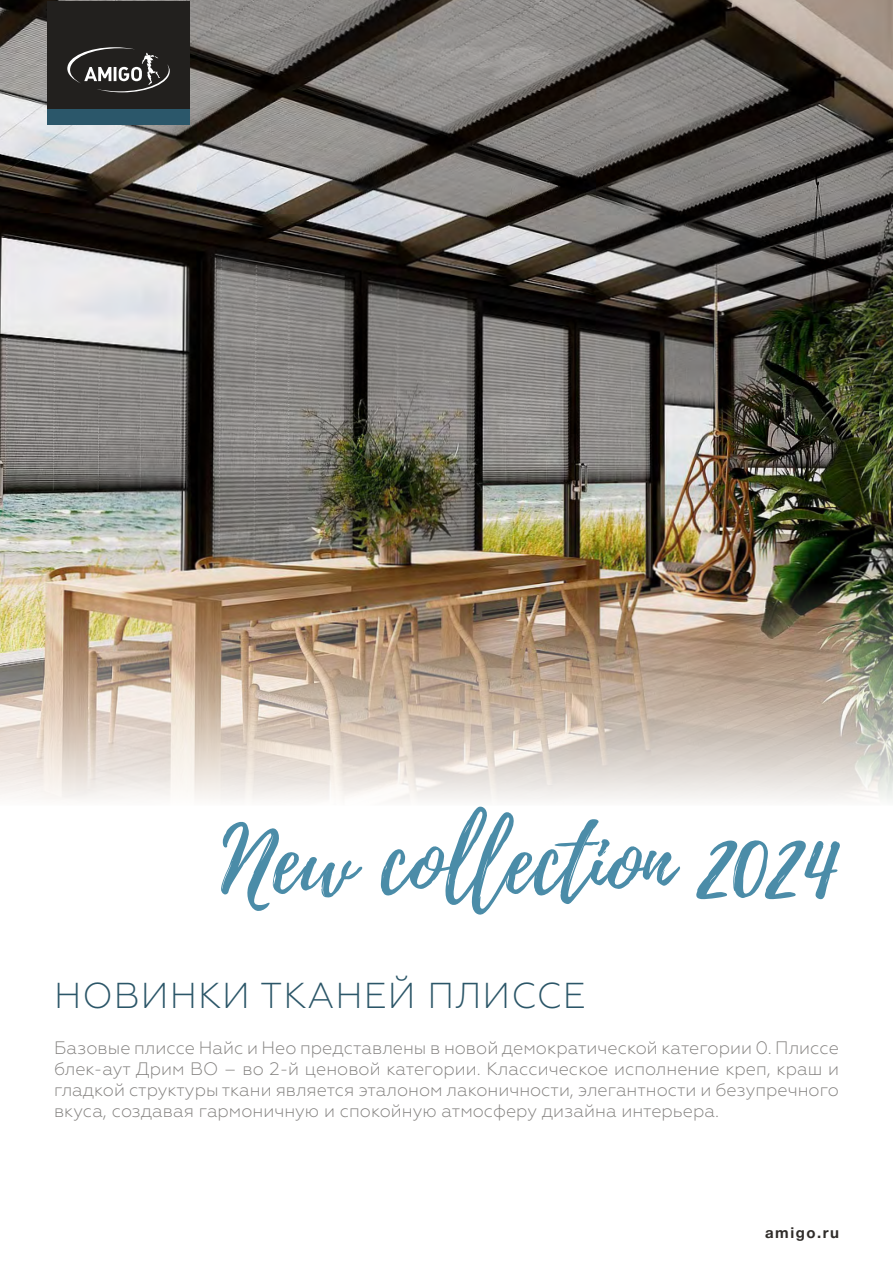
<style>
.page{position:relative;width:893px;height:1276px;background:#fff}
.page>*{position:absolute;margin:0;border:0;box-sizing:border-box;transform-origin:0 0}
.t1{font:90px "Playlist Script";color:#4b8ca8}
.t2{font:300 36px "Geometria";letter-spacing:.03em;color:#2b5668}
.t3{font:300 18px/21px "Geometria";color:#817f7d;text-align:justify}
.t4{font:700 15px "Helvetica Neue Cyr";letter-spacing:.1em;color:#302d2a}
</style>
<div class="page">
<img style="left:0;top:0;width:893px;height:583px">
<div style="left:47px;top:1px;width:143px;height:122px;background:#22201e"></div>
<div style="left:47px;top:109px;width:143px;height:15px;background:#2b576a"></div>
<svg style="left:67px;top:47px;width:103px;height:45px"></svg>
<img style="left:0;top:583px;width:893px;height:217px">
<h1 class="t1" style="left:221px;top:797px;width:617px">New collection 2024</h1>
<h2 class="t2" style="left:54px;top:975px;width:533px">НОВИНКИ ТКАНЕЙ ПЛИССЕ</h2>
<p class="t3" style="left:54px;top:1036px;width:786px">Базовые плиссе Найс и Нео представлены в новой демократической категории 0. Плиссе блек-аут Дрим BO – во 2-й ценовой категории. Классическое исполнение креп, краш и гладкой структуры ткани является эталоном лаконичности, элегантности и безупречного вкуса, создавая гармоничную и спокойную атмосферу дизайна интерьера.</p>
<p class="t4" style="left:765px;top:1224px;width:75px">amigo.ru</p>
</div>
